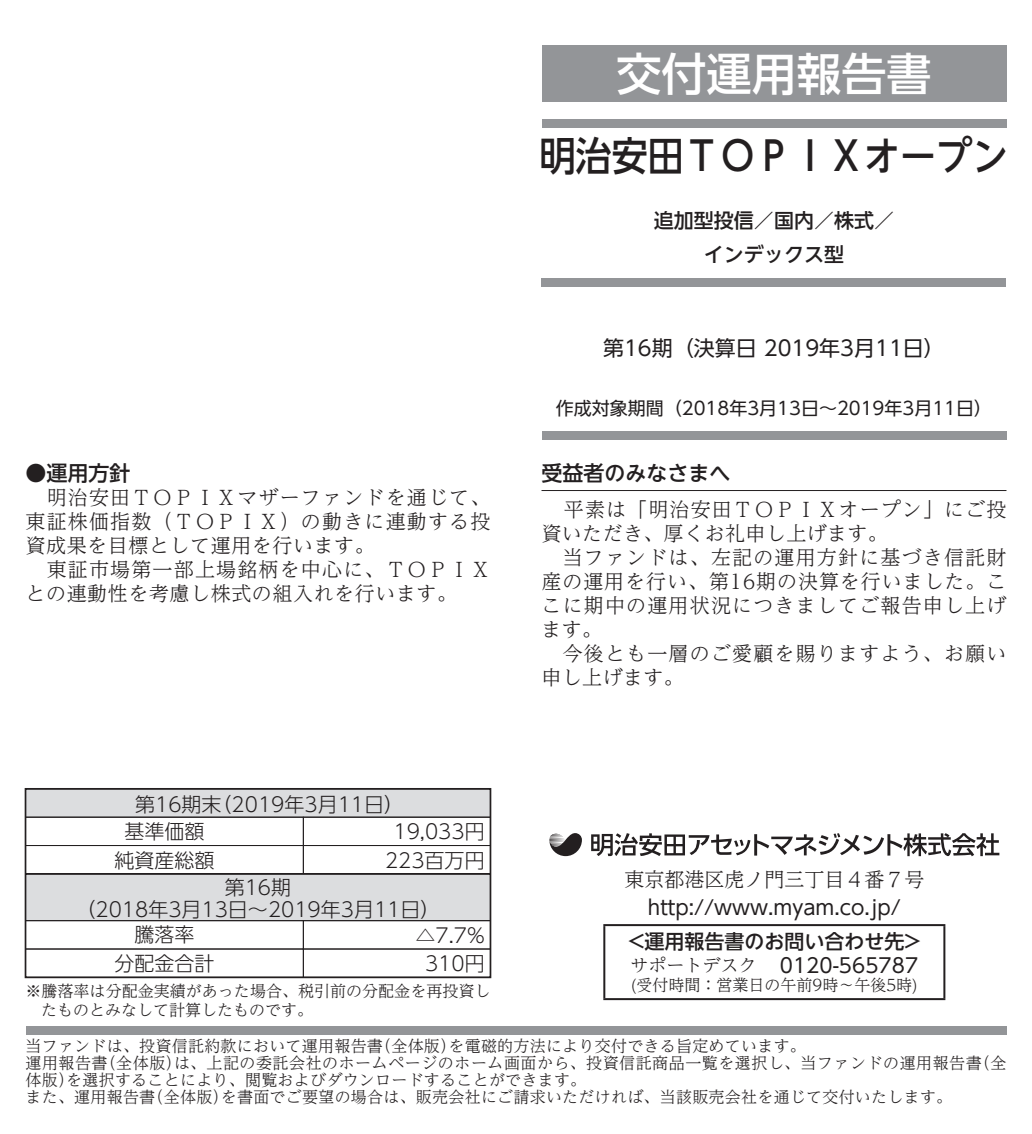
<style>
.page{position:relative;width:1032px;height:1134px;background:#fff}
.page>*{position:absolute;margin:0;border:0;box-sizing:border-box;transform-origin:0 0}
.t1{font:45px "UD Shin Go NT Pro Medium 90 msp RKSJ H";color:#fff}
.t2{font:40px "UD Shin Go NT Pro Medium 90 msp RKSJ H";color:#231f20;scale:.9 1}
.t3{font:21px "UD Shin Go NT Pro Regular 90 msp RKSJ H";color:#231f20}
.t4{font:21px "UD Shin Go NT Pro Medium 90 msp RKSJ H";color:#231f20}
.t5{font:20px/24px "UD Reimin Pro Light 90 msp RKSJ H";letter-spacing:.06em;color:#231f20}
.t6{font:20px/28.4px "UD Shin Go NT Pro Light 90 msp RKSJ H";color:#231f20;text-align:center}
.t7{font:20px "UD Shin Go NT Pro Regular 90 msp RKSJ H";color:#231f20}
.t8{font:20px/34px "UD Shin Go NT Pro Medium 90 msp RKSJ H";color:#231f20;text-align:center}
.t9{font:20px "UD Reimin Pro Light 90 msp RKSJ H";color:#231f20}
.t10{font:18px "UD Shin Go NT Pro Regular 90 msp RKSJ H";color:#231f20}
.t11{font:16px/17px "UD Reimin Pro Light 90 msp RKSJ H";letter-spacing:.015em;color:#231f20}
.s1{font-family:"UD Reimin Pro Light 90 msp RKSJ H";font-size:18px}
</style>
<div class="page">
<div style="left:26px;top:1026px;width:980px;height:9px;background:#939598"></div>
<hr style="left:541px;top:490px;width:465px;height:1px;background:#231f20">
<div style="left:541px;top:45px;width:465px;height:57px;background:#939598"></div>
<div style="left:541px;top:119px;width:465px;height:9px;background:#939598"></div>
<div style="left:541px;top:278px;width:465px;height:8px;background:#939598"></div>
<svg style="left:24px;top:788px;width:468px;height:191px"></svg>
<div style="left:541px;top:431px;width:465px;height:8px;background:#939598"></div>
<hr style="left:603px;top:924px;width:342px;height:2px;background:#231f20">
<hr style="left:603px;top:926px;width:2px;height:72px;background:#231f20">
<hr style="left:943px;top:926px;width:2px;height:72px;background:#231f20">
<hr style="left:603px;top:998px;width:342px;height:2px;background:#231f20">
<svg style="left:549px;top:833px;width:33px;height:23px"></svg>
<svg style="left:591px;top:833px;width:408px;height:23px"></svg>
<h1 class="t1" style="left:616px;top:57px;width:316px">交付運用報告書</h1>
<h2 class="t2" style="left:540px;top:141px;width:521px">明治安田ＴＯＰＩＸオープン</h2>
<p class="t8" style="left:654px;top:206px;width:241px">追加型投信／国内／株式／インデックス型</p>
<h3 class="t3" style="left:603px;top:340px;width:343px">第16期（決算日 2019年3月11日）</h3>
<h3 class="t4" style="left:26px;top:465px;width:106px">●運用方針</h3>
<p class="t5" style="left:26px;top:488px;width:466px">　明治安田ＴＯＰＩＸマザーファンドを通じて、東証株価指数（ＴＯＰＩＸ）の動きに連動する投資成果を目標として運用を行います。<br>　東証市場第一部上場銘柄を中心に、ＴＯＰＩＸとの連動性を考慮し株式の組入れを行います。</p>
<p class="t6" style="left:135px;top:793px;width:270px">第16期末（2019年3月11日）</p>
<p class="t6" style="left:124px;top:820px;width:81px">基準価額</p>
<p class="t6" style="left:114px;top:848px;width:101px">純資産総額</p>
<p class="t6" style="left:385px;top:820px;width:101px">19,033円<br>223百万円</p>
<p class="t6" style="left:76px;top:879px;width:366px;line-height:22.4px">第16期<br>（2018年3月13日～2019年3月11日）</p>
<p class="t6" style="left:114px;top:923px;width:101px">騰落率<br>分配金合計</p>
<p class="t6" style="left:415px;top:924px;width:71px">△7.7%<br>310円</p>
<p class="t11" style="left:41px;top:984px;width:451px;line-height:19.2px;text-indent:-16px">※騰落率は分配金実績があった場合、税引前の分配金を再投資したものとみなして計算したものです。</p>
<p class="t10" style="left:556px;top:402px;width:438px">作成対象期間（2018年3月13日～2019年3月11日）</p>
<h3 class="t4" style="left:541px;top:465px;width:190px">受益者のみなさまへ</h3>
<p class="t5" style="left:541px;top:500px;width:466px">　平素は「明治安田ＴＯＰＩＸオープン」にご投資いただき、厚くお礼申し上げます。<br>　当ファンドは、左記の運用方針に基づき信託財産の運用を行い、第16期の決算を行いました。ここに期中の運用状況につきましてご報告申し上げます。<br>　今後とも一層のご愛顧を賜りますよう、お願い申し上げます。</p>
<p class="t9" style="left:624px;top:872px;width:301px">東京都港区虎ノ門三丁目４番７号</p>
<p class="t7" style="left:648px;top:900px;width:254px">http://www.myam.co.jp/</p>
<p class="t8" style="left:628px;top:927px;width:294px">&lt;運用報告書のお問い合わせ先&gt;</p>
<p class="t7" style="left:630px;top:958px;width:289px"><span class="s1">サポートデスク　</span> 0120-565787</p>
<p class="t11" style="left:630px;top:979px;width:289px">(受付時間：営業日の午前9時～午後5時)</p>
<p class="t11" style="left:26px;top:1039px;width:982px">当ファンドは、投資信託約款において運用報告書（全体版）を電磁的方法により交付できる旨定めています。<br>運用報告書（全体版）は、上記の委託会社のホームページのホーム画面から、投資信託商品一覧を選択し、当ファンドの運用報告書（全体版）を選択することにより、閲覧およびダウンロードすることができます。<br>また、運用報告書（全体版）を書面でご要望の場合は、販売会社にご請求いただければ、当該販売会社を通じて交付いたします。</p>
</div>
